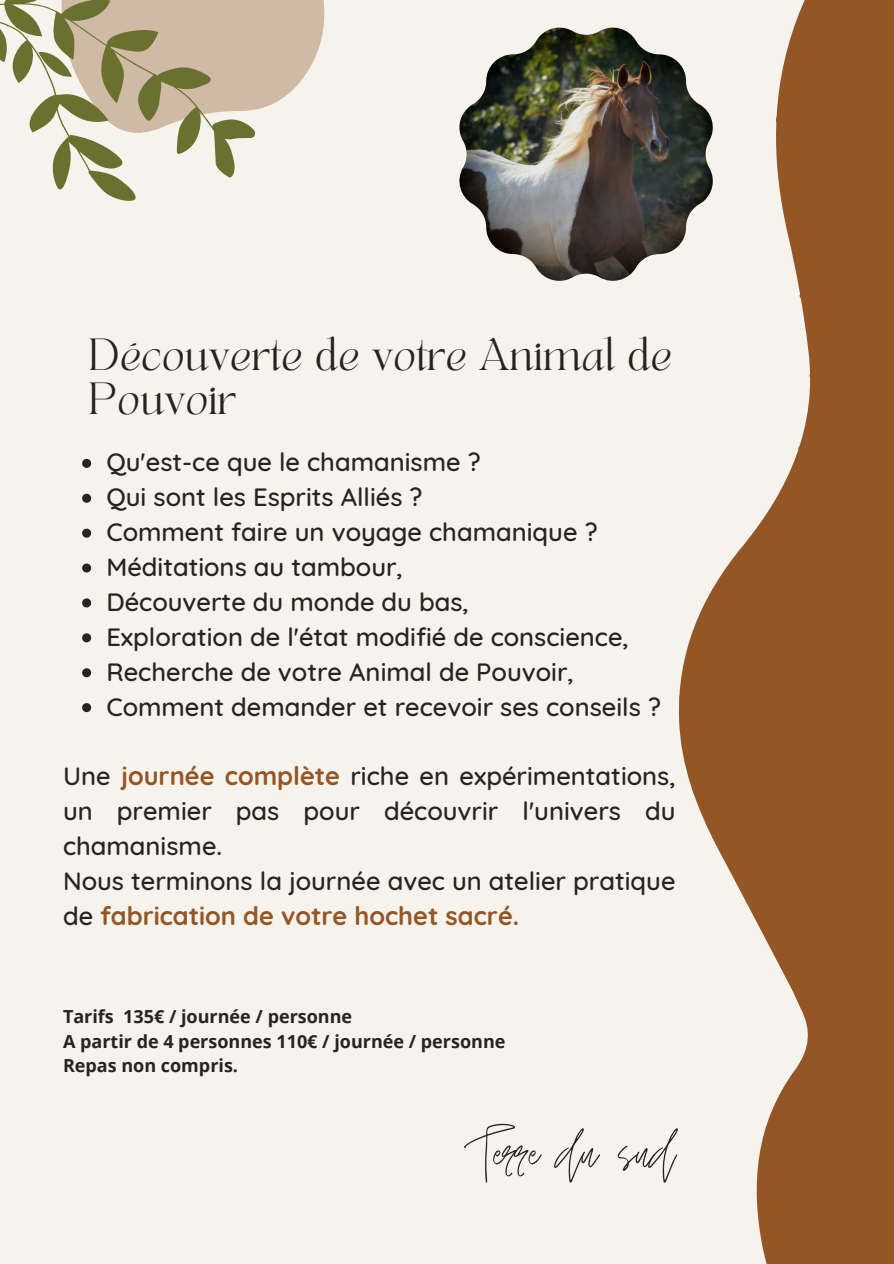
<style>
.page{position:relative;width:894px;height:1264px;background:#fff}
.page>*{position:absolute;margin:0;border:0;box-sizing:border-box;transform-origin:0 0}
.t1{font:75px "Jonathan";color:#242424}
.t2{font:31.5px/43.8px "TANAEGEAN";color:#242424}
.t3{font:500 25.5px/34.8px "Quicksand";color:#242424}
.t4{font:700 18px "Open Sans";color:#242424}
.s1{font-weight:700;color:#955626}
</style>
<div class="page">
<div style="left:0;top:0;width:893px;height:1263px;background:#f6f2ec"></div>
<svg style="left:82px;top:459px;width:9px;height:9px"></svg>
<svg style="left:82px;top:494px;width:9px;height:9px"></svg>
<svg style="left:82px;top:528px;width:9px;height:9px"></svg>
<svg style="left:82px;top:563px;width:9px;height:9px"></svg>
<svg style="left:82px;top:598px;width:9px;height:9px"></svg>
<svg style="left:82px;top:633px;width:9px;height:9px"></svg>
<svg style="left:82px;top:668px;width:9px;height:9px"></svg>
<svg style="left:82px;top:703px;width:9px;height:9px"></svg>
<svg style="left:679px;top:0;width:214px;height:1263px;fill:#955626"></svg>
<svg style="left:270px;top:0;width:55px;height:105px;fill:#d0baa5"></svg>
<svg style="left:0;top:0;width:270px;height:201px"></svg>
<img style="left:459px;top:28px;width:253px;height:253px">
<p class="t2" style="left:88px;top:337px;width:585px">Découverte de votre Animal de<br>Pouvoir</p>
<p class="t3" style="left:106px;top:444px;width:376px">Qu'est-ce que le chamanisme ?</p>
<p class="t3" style="left:106px;top:479px;width:317px">Qui sont les Esprits Alliés ?</p>
<p class="t3" style="left:106px;top:514px;width:492px">Comment faire un voyage chamanique ?</p>
<h2 class="t3" style="left:106px;top:549px;width:298px">Méditations au tambour,</h2>
<h4 class="t3" style="left:106px;top:584px;width:364px">Découverte du monde du bas,</h4>
<h4 class="t3" style="left:106px;top:618px;width:523px">Exploration de l'état modifié de conscience,</h4>
<h4 class="t3" style="left:106px;top:653px;width:469px">Recherche de votre Animal de Pouvoir,</h4>
<h4 class="t3" style="left:106px;top:688px;width:556px">Comment demander et recevoir ses conseils ?</h4>
<h4 class="t3" style="left:63px;top:758px;width:614px">Une <span class="s1">journée complète</span> riche en expérimentations, un premier pas pour découvrir l'univers du chamanisme.<br>Nous terminons la journée avec un atelier pratique de <span class="s1">fabrication de votre hochet sacré.</span></h4>
<h4 class="t4" style="left:63px;top:1003px;width:291px">Tarifs 135€ / journée / personne</h4>
<h3 class="t4" style="left:63px;top:1028px;width:444px">A partir de 4 personnes 110€ / journée / personne</h3>
<p class="t4" style="left:63px;top:1053px;width:176px">Repas non compris.</p>
<h4 class="t1" style="left:464px;top:1111px;width:213px">Terre du sud</h4>
</div>
